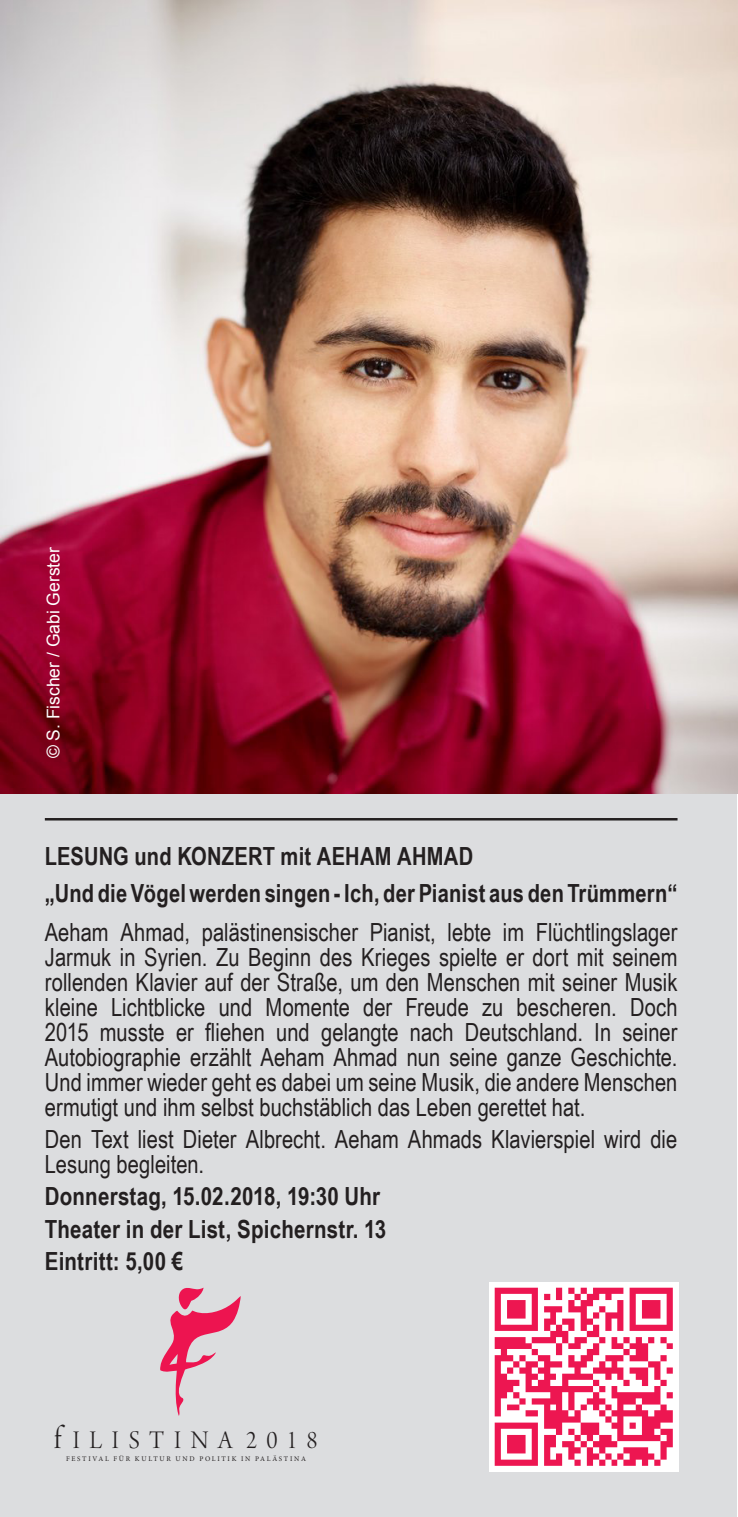
<style>
.page{position:relative;width:738px;height:1517px;background:#fff}
.page>*{position:absolute;margin:0;border:0;box-sizing:border-box;transform-origin:0 0}
.t1{font:34px "Arno Pro Light Display";color:#231f20;scale:.94 1}
.t2{font:26.75px "Arno Pro Light Display";letter-spacing:.38em;color:#231f20;scale:.95 1}
.t3{font:25px/25px "Arial Narrow";color:#231f20;text-align:justify}
.t4{font:700 25px "Arial Narrow";letter-spacing:.01em;color:#231f20}
.t5{font:17.5px "Arial";color:#fff}
.t6{font:7px "Minion Pro";letter-spacing:.245em;color:#231f20}
</style>
<div class="page">
<div style="left:1px;top:0;width:735px;height:1517px;background:#dcdddf"></div>
<svg style="left:160px;top:1287px;width:80px;height:128px"></svg>
<hr style="left:45px;top:818px;width:632px;height:2px;background:#231f20">
<img style="left:489px;top:1282px;width:189px;height:189px">
<img style="left:0;top:0;width:737px;height:794px">
<p class="t5" style="left:42px;top:758px;width:213px;rotate:-90deg">© S. Fischer / Gabi Gerster</p>
<p class="t4" style="left:45px;top:837px;width:429px">LESUNG und KONZERT mit AEHAM AHMAD</p>
<p class="t4" style="left:45px;top:874px;width:633px">„Und die Vögel werden singen - Ich, der Pianist aus den Trümmern“</p>
<p class="t3" style="left:45px;top:919px;width:633px">Aeham Ahmad, palästinensischer Pianist, lebte im Flüchtlingslager Jarmuk in Syrien. Zu Beginn des Krieges spielte er dort mit seinem rollenden Klavier auf der Straße, um den Menschen mit seiner Musik kleine Lichtblicke und Momente der Freude zu bescheren. Doch 2015 musste er fliehen und gelangte nach Deutschland. In seiner Autobiographie erzählt Aeham Ahmad nun seine ganze Geschichte.<br>Und immer wieder geht es dabei um seine Musik, die andere Menschen ermutigt und ihm selbst buchstäblich das Leben gerettet hat.</p>
<p class="t3" style="left:45px;top:1126px;width:633px">Den Text liest Dieter Albrecht. Aeham Ahmads Klavierspiel wird die<br>Lesung begleiten.</p>
<p class="t4" style="left:45px;top:1177px;width:336px">Donnerstag, 15.02.2018, 19:30 Uhr</p>
<p class="t4" style="left:45px;top:1209px;width:342px">Theater in der List, Spichernstr. 13</p>
<p class="t4" style="left:45px;top:1242px;width:140px">Eintritt: 5,00 €</p>
<p class="t1" style="left:54px;top:1419px;width:9px">f</p>
<p class="t2" style="left:73px;top:1425px;width:259px">ILISTINA 2018</p>
<p class="t6" style="left:66px;top:1453px;width:241px">FESTIVAL FÜR KULTUR UND POLITIK IN PALÄSTINA</p>
</div>
